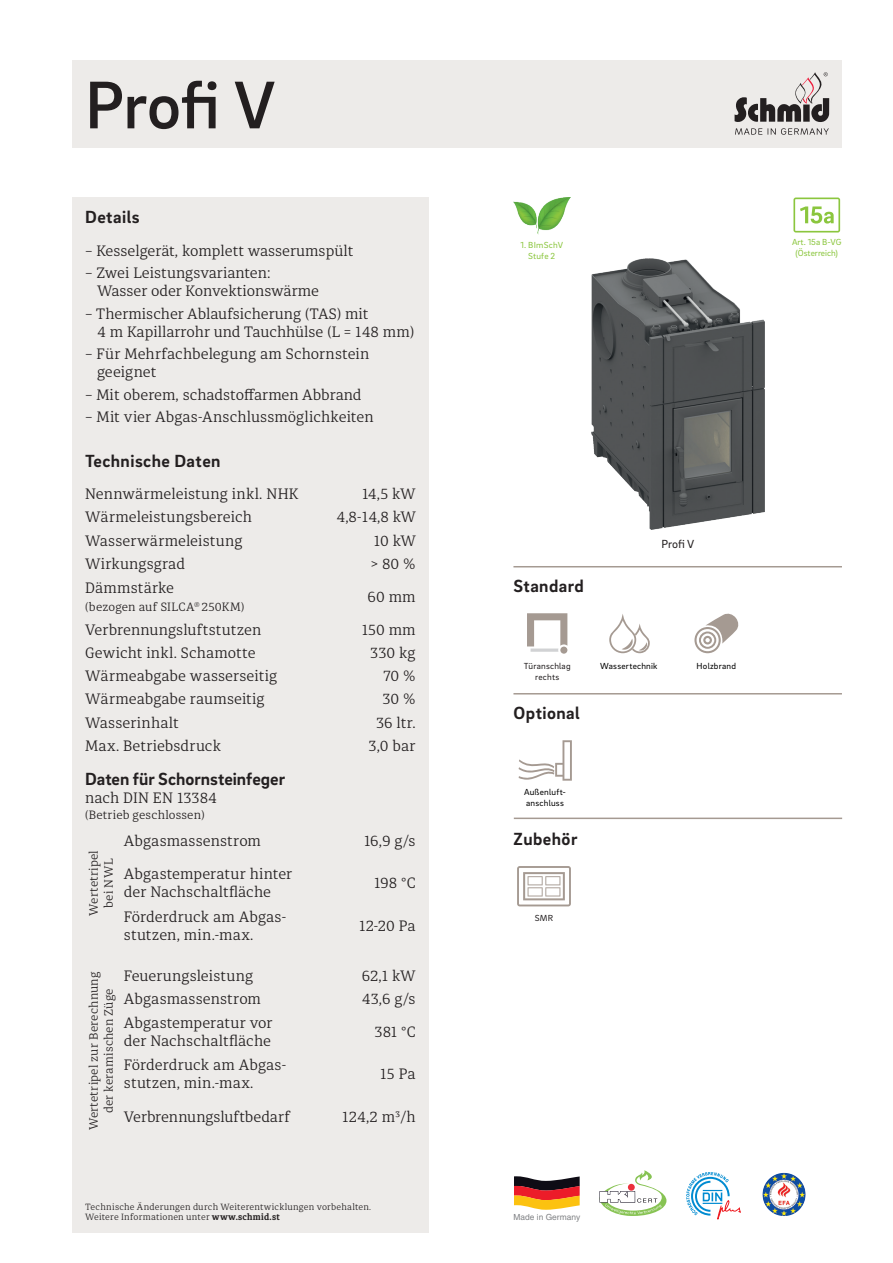
<style>
.page{position:relative;width:893px;height:1263px;background:#fff}
.page>*{position:absolute;margin:0;border:0;box-sizing:border-box;transform-origin:0 0}
.t1{font:500 69px "Brix Sans";color:#231f20}
.t2{font:700 18px "Brix Sans";letter-spacing:.025em;color:#231f20}
.t3{font:700 18px "Brix Sans";color:#231f20}
.t4{font:300 15px/23.2px "Diaria Pro";color:#231f20}
.t5{font:300 15px/23.2px "Diaria Pro";letter-spacing:-.02em;color:#231f20;text-align:right}
.t6{font:300 12px/15px "Diaria Pro";letter-spacing:.015em;color:#231f20;text-align:center}
.t7{font:12px "Brix Sans";color:#231f20}
.t8{font:300 9px/10.8px "Diaria Pro";letter-spacing:.025em;color:#231f20}
.t9{font:9px/10.8px "Brix Sans";letter-spacing:.025em;color:#000001}
.t10{font:9px/10.8px "Brix Sans";color:#8bc63e;text-align:center}
.t11{font:9px/10.8px "Brix Sans";letter-spacing:.025em;color:#231f20;text-align:center}
.t12{font:9px/10.8px "Brix Sans";letter-spacing:.025em;color:#8bc63e;text-align:center}
.t13{font:8.4px "Helvetica LT Std";color:#808285}
.s1{font-weight:700}
</style>
<div class="page">
<div style="left:72px;top:60px;width:770px;height:87px;background:#edebe9"></div>
<div style="left:72px;top:198px;width:356px;height:1035px;background:#edebe9"></div>
<svg style="left:686px;top:1172px;width:55px;height:48px"></svg>
<img style="left:763px;top:1173px;width:21px;height:15px">
<svg style="left:514px;top:1176px;width:66px;height:34px;background:#b66b3e"></svg>
<svg style="left:599px;top:1170px;width:67px;height:46px"></svg>
<svg style="left:735px;top:72px;width:94px;height:50px"></svg>
<svg style="left:735px;top:128px;width:94px;height:7px"></svg>
<img style="left:513px;top:198px;width:57px;height:36px">
<svg style="left:793px;top:198px;width:47px;height:34px"></svg>
<svg style="left:527px;top:613px;width:40px;height:39px"></svg>
<div style="left:560px;top:647px;width:7px;height:7px;background:#a59a92;border-radius:50%"></div>
<img style="left:592px;top:259px;width:172px;height:270px">
<hr style="left:513px;top:566px;width:329px;height:1px;background:#a59a92">
<svg style="left:517px;top:866px;width:54px;height:40px"></svg>
<hr style="left:514px;top:817px;width:328px;height:2px;background:#a59a92">
<hr style="left:513px;top:693px;width:329px;height:1px;background:#a59a92">
<svg style="left:519px;top:740px;width:53px;height:41px"></svg>
<svg style="left:694px;top:613px;width:45px;height:40px"></svg>
<svg style="left:609px;top:614px;width:41px;height:39px"></svg>
<h1 class="t1" style="left:85px;top:60px;width:192px">Profi V</h1>
<p class="t2" style="left:85px;top:205px;width:56px">Details</p>
<p class="t4" style="left:85px;top:239px;width:270px">– Kesselgerät, komplett wasserumspült</p>
<p class="t4" style="left:97px;top:264px;width:223px;line-height:18px;text-indent:-12px">– Zwei Leistungsvarianten:<br>Wasser oder Konvektionswärme</p>
<p class="t4" style="left:97px;top:305px;width:319px;line-height:18px;text-indent:-12px">– Thermischer Ablaufsicherung (TAS) mit<br>4 m Kapillarrohr und Tauchhülse (L = 148 mm)</p>
<p class="t4" style="left:97px;top:345px;width:274px;line-height:18px;text-indent:-12px">– Für Mehrfachbelegung am Schornstein geeignet</p>
<p class="t4" style="left:85px;top:383px;width:278px">– Mit oberem, schadstoffarmen Abbrand</p>
<p class="t4" style="left:85px;top:405px;width:290px">– Mit vier Abgas-Anschlussmöglichkeiten</p>
<p class="t2" style="left:85px;top:449px;width:137px">Technische Daten</p>
<p class="t4" style="left:85px;top:482px;width:215px">Nennwärmeleistung inkl. NHK<br>Wärmeleistungsbereich<br>Wasserwärmeleistung<br>Wirkungsgrad<br>Dämmstärke</p>
<p class="t6" style="left:85px;top:600px;width:161px">(bezogen auf SILCA<sup>®</sup> 250KM)</p>
<p class="t4" style="left:85px;top:618px;width:194px">Verbrennungsluftstutzen<br>Gewicht inkl. Schamotte<br>Wärmeabgabe wasserseitig<br>Wärmeabgabe raumseitig<br>Wasserinhalt<br>Max. Betriebsdruck</p>
<p class="t3" style="left:85px;top:767px;width:202px">Daten für Schornsteinfeger</p>
<p class="t4" style="left:85px;top:786px;width:133px">nach DIN EN 13384</p>
<p class="t6" style="left:85px;top:808px;width:121px">(Betrieb geschlossen)</p>
<p class="t6" style="left:86px;top:916px;width:67px;rotate:-90deg">Wertetripel bei NWL</p>
<p class="t4" style="left:124px;top:829px;width:139px">Abgasmassenstrom</p>
<p class="t4" style="left:124px;top:865px;width:170px;line-height:18px">Abgastemperatur hinter der Nachschaltfläche</p>
<p class="t4" style="left:124px;top:908px;width:164px;line-height:18px">Förderdruck am Abgas&shy;stutzen, min.-max.</p>
<p class="t6" style="left:86px;top:1130px;width:160px;rotate:-90deg">Wertetripel zur Berechnung der keramischen Züge</p>
<p class="t4" style="left:124px;top:964px;width:150px">Feuerungsleistung<br>Abgasmassenstrom<br>Abgastemperatur vor</p>
<p class="t4" style="left:124px;top:1028px;width:164px;line-height:24.5px">der Nachschaltfläche<br>Förderdruck am Abgas-</p>
<p class="t4" style="left:124px;top:1072px;width:131px">stutzen, min.-max.</p>
<p class="t4" style="left:124px;top:1105px;width:168px">Verbrennungsluftbedarf</p>
<p class="t5" style="left:337px;top:482px;width:81px">14,5 kW<br>4,8-14,8 kW<br>10 kW<br>&gt; 80 %</p>
<p class="t4" style="left:362px;top:580px;width:55px;line-height:32.8px;text-align:center">60 mm<br>150 mm</p>
<p class="t4" style="left:369px;top:641px;width:48px;text-align:right">330 kg<br>70 %<br>30 %<br>36 ltr.<br>3,0 bar</p>
<p class="t4" style="left:364px;top:829px;width:53px">16,9 g/s</p>
<p class="t4" style="left:374px;top:871px;width:43px">198 °C</p>
<p class="t4" style="left:359px;top:914px;width:58px">12-20 Pa</p>
<p class="t4" style="left:362px;top:964px;width:55px">62,1 kW<br>43,6 g/s</p>
<p class="t4" style="left:375px;top:1020px;width:43px">381 °C</p>
<p class="t4" style="left:380px;top:1063px;width:37px">15 Pa</p>
<p class="t4" style="left:342px;top:1105px;width:75px">124,2 m³/h</p>
<p class="t8" style="left:85px;top:1201px;width:288px">Technische Änderungen durch Weiterentwicklungen vorbehalten.<br>Weitere Informationen unter <span class="s1">www.schmid.st</span></p>
<p class="t12" style="left:520px;top:239px;width:44px">1. BImSchV<br>Stufe 2</p>
<p class="t10" style="left:792px;top:237px;width:51px">Art. 15a B-VG (Österreich)</p>
<p class="t2" style="left:513px;top:574px;width:72px">Standard</p>
<p class="t7" style="left:661px;top:537px;width:34px">Profi V</p>
<p class="t11" style="left:524px;top:660px;width:48px">Türanschlag rechts</p>
<p class="t2" style="left:514px;top:701px;width:68px">Optional</p>
<p class="t9" style="left:600px;top:660px;width:59px">Wassertechnik</p>
<p class="t9" style="left:697px;top:660px;width:41px">Holzbrand</p>
<p class="t9" style="left:524px;top:786px;width:44px">Außenluft&shy;anschluss</p>
<p class="t2" style="left:514px;top:827px;width:65px">Zubehör</p>
<p class="t11" style="left:535px;top:912px;width:20px">SMR</p>
<p class="t13" style="left:513px;top:1212px;width:68px">Made in Germany</p>
</div>
